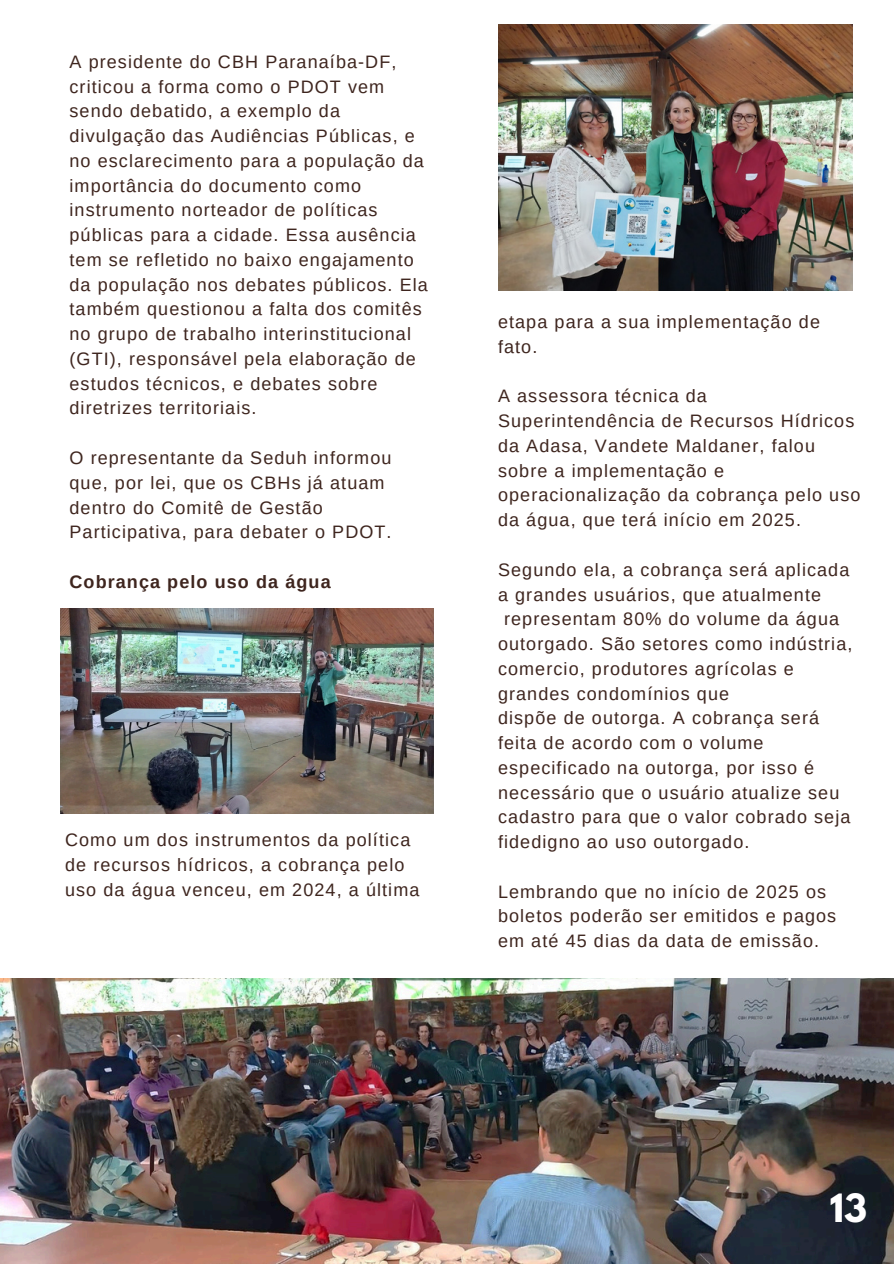
<style>
.page{position:relative;width:894px;height:1264px;background:#fff}
.page>*{position:absolute;margin:0;border:0;box-sizing:border-box;transform-origin:0 0}
.t1{font:700 34.5px "League Spartan";color:#fff}
.t2{font:18px/24.8px "Arimo";letter-spacing:.06em;color:#3e251e}
.t3{font:700 18px "Arimo";letter-spacing:.06em;color:#3e251e}
</style>
<div class="page">
<img style="left:61px;top:608px;width:372px;height:205px">
<img style="left:498px;top:25px;width:354px;height:265px">
<img style="left:0;top:978px;width:893px;height:285px">
<p class="t2" style="left:69px;top:49px;width:360px">A presidente do CBH Paranaíba-DF, criticou a forma como o PDOT vem sendo debatido, a exemplo da divulgação das Audiências Públicas, e no esclarecimento para a população da importância do documento como instrumento norteador de políticas públicas para a cidade. Essa ausência tem se refletido no baixo engajamento da população nos debates públicos. Ela também questionou a falta dos comitês no grupo de trabalho interinstitucional (GTI), responsável pela elaboração de estudos técnicos, e debates sobre diretrizes territoriais.</p>
<p class="t2" style="left:69px;top:445px;width:323px">O representante da Seduh informou que, por lei, que os CBHs já atuam dentro do Comitê de Gestão<br>Participativa, para debater o PDOT.</p>
<h1 class="t3" style="left:69px;top:571px;width:262px">Cobrança pelo uso da água</h1>
<p class="t2" style="left:65px;top:827px;width:356px">Como um dos instrumentos da política de recursos hídricos, a cobrança pelo uso da água venceu, em 2024, a última</p>
<p class="t2" style="left:498px;top:309px;width:323px">etapa para a sua implementação de fato.</p>
<p class="t2" style="left:498px;top:384px;width:364px">A assessora técnica da<br>Superintendência de Recursos Hídricos da Adasa, Vandete Maldaner, falou sobre a implementação e operacionalização da cobrança pelo uso da água, que terá início em 2025.</p>
<p class="t2" style="left:498px;top:557px;width:353px">Segundo ela, a cobrança será aplicada a grandes usuários, que atualmente</p>
<p class="t2" style="left:498px;top:606px;width:356px;text-indent:6px">representam 80% do volume da água outorgado. São setores como indústria, comercio, produtores agrícolas e grandes condomínios que</p>
<p class="t2" style="left:498px;top:705px;width:354px">dispõe de outorga. A cobrança será feita de acordo com o volume especificado na outorga, por isso é necessário que o usuário atualize seu cadastro para que o valor cobrado seja fidedigno ao uso outorgado.</p>
<p class="t2" style="left:498px;top:879px;width:339px">Lembrando que no início de 2025 os boletos poderão ser emitidos e pagos em até 45 dias da data de emissão.</p>
<p class="t1" style="left:829px;top:1191px;width:39px">13</p>
</div>
